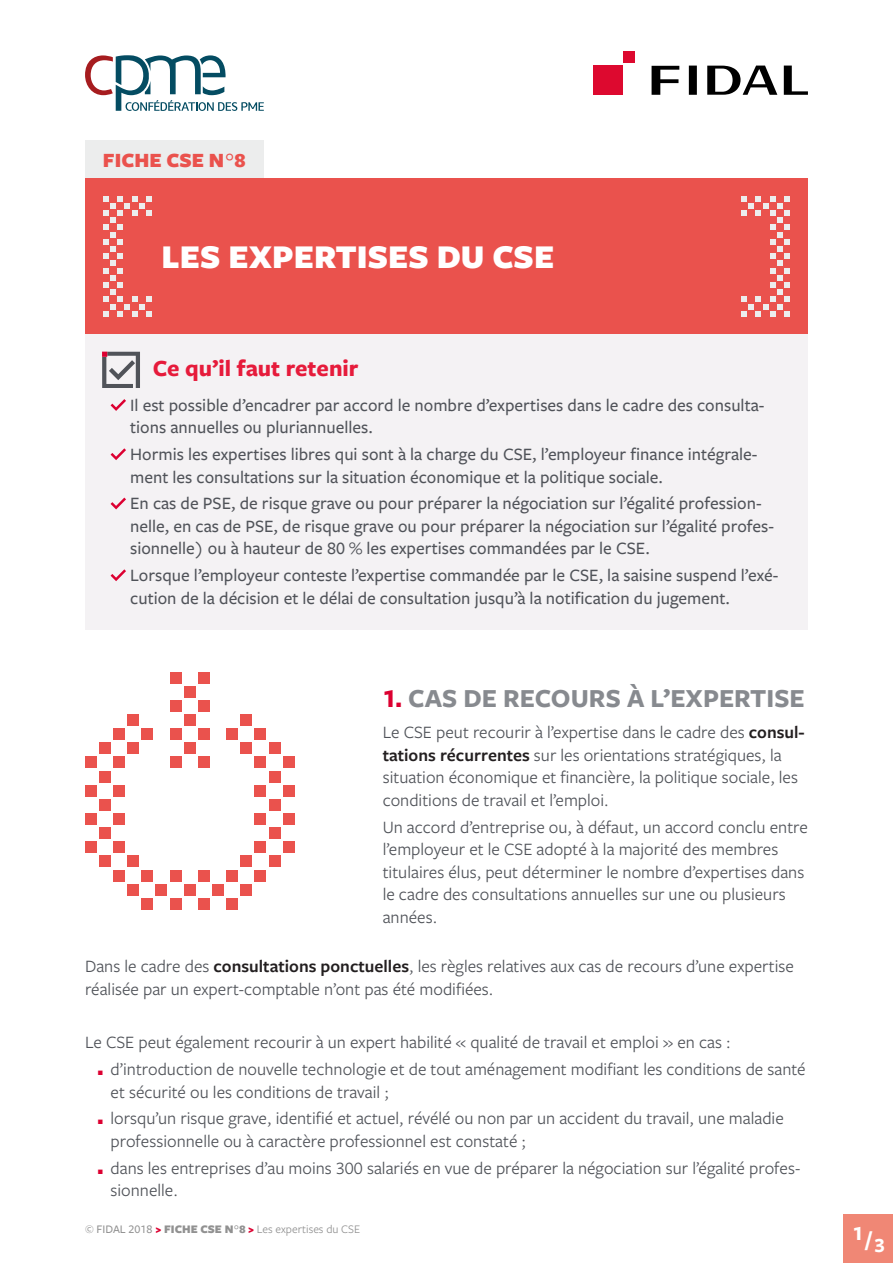
<style>
.page{position:relative;width:893px;height:1263px;background:#fff}
.page>*{position:absolute;margin:0;border:0;box-sizing:border-box;transform-origin:0 0}
.Gros_titres{font:900 34.5px "Freight Sans Pro";color:#fff}
.Titre{font:700 27px "Freight Sans Pro";color:#878a8f}
.Titres_encadrés{font:700 24px "Freight Sans Pro";color:#e61b3b}
.t1{font:900 21px "Freight Sans Pro";color:#ea524d}
.t2{font:700 21px "Freight Sans Pro";color:#fff}
.Texte_courant{font:18px/22.5px "Freight Sans Pro";color:#505359}
.Texte_encadré{font:500 18px/22.5px "Freight Sans Pro";color:#505359}
.t3{font:12px "Freight Sans Pro";color:#919191}
.Titre-2{font:700 10.5px "Freight Sans Pro";color:#dc0031}
.s1{color:#dc0031}
.s2{font-weight:600;color:#231f20}
.s3{font-weight:500}
.s4{font-weight:900;color:#dc0031}
.s5{font-weight:900}
</style>
<div class="page">
<div style="left:844px;top:1215px;width:49px;height:48px;background:#f08775"></div>
<div style="left:85px;top:140px;width:179px;height:39px;background:#eceded"></div>
<svg style="left:652px;top:66px;width:27px;height:29px"></svg>
<svg style="left:689px;top:66px;width:8px;height:29px"></svg>
<svg style="left:784px;top:66px;width:24px;height:29px"></svg>
<svg style="left:707px;top:66px;width:70px;height:29px"></svg>
<div style="left:593px;top:66px;width:29px;height:29px;background:#dd092f"></div>
<div style="left:624px;top:52px;width:11px;height:11px;background:#dd092f"></div>
<div style="left:85px;top:179px;width:723px;height:155px;background:#ea524d"></div>
<svg style="left:103px;top:196px;width:49px;height:121px"></svg>
<svg style="left:741px;top:196px;width:49px;height:121px"></svg>
<div style="left:85px;top:334px;width:723px;height:295px;background:#f4f2f4"></div>
<svg style="left:111px;top:399px;width:15px;height:12px"></svg>
<svg style="left:111px;top:448px;width:15px;height:12px"></svg>
<svg style="left:111px;top:498px;width:15px;height:11px"></svg>
<svg style="left:111px;top:569px;width:15px;height:12px"></svg>
<svg style="left:85px;top:55px;width:179px;height:56px"></svg>
<svg style="left:102px;top:352px;width:38px;height:36px"></svg>
<div style="left:170px;top:672px;width:11px;height:11px;background:#ea524d"></div>
<div style="left:198px;top:672px;width:12px;height:11px;background:#ea524d"></div>
<div style="left:184px;top:686px;width:11px;height:11px;background:#ea524d"></div>
<div style="left:170px;top:700px;width:11px;height:12px;background:#ea524d"></div>
<div style="left:198px;top:700px;width:12px;height:12px;background:#ea524d"></div>
<div style="left:127px;top:714px;width:12px;height:12px;background:#ea524d"></div>
<div style="left:184px;top:714px;width:11px;height:12px;background:#ea524d"></div>
<div style="left:241px;top:714px;width:11px;height:12px;background:#ea524d"></div>
<div style="left:113px;top:728px;width:12px;height:12px;background:#ea524d"></div>
<div style="left:142px;top:728px;width:11px;height:12px;background:#ea524d"></div>
<div style="left:170px;top:728px;width:11px;height:12px;background:#ea524d"></div>
<div style="left:198px;top:728px;width:12px;height:12px;background:#ea524d"></div>
<div style="left:226px;top:728px;width:12px;height:12px;background:#ea524d"></div>
<div style="left:255px;top:728px;width:11px;height:12px;background:#ea524d"></div>
<div style="left:99px;top:742px;width:12px;height:12px;background:#ea524d"></div>
<div style="left:127px;top:742px;width:12px;height:12px;background:#ea524d"></div>
<div style="left:184px;top:742px;width:11px;height:12px;background:#ea524d"></div>
<div style="left:241px;top:742px;width:11px;height:12px;background:#ea524d"></div>
<div style="left:269px;top:742px;width:11px;height:12px;background:#ea524d"></div>
<div style="left:85px;top:757px;width:11px;height:11px;background:#ea524d"></div>
<div style="left:113px;top:757px;width:12px;height:11px;background:#ea524d"></div>
<div style="left:170px;top:757px;width:11px;height:11px;background:#ea524d"></div>
<div style="left:198px;top:757px;width:12px;height:11px;background:#ea524d"></div>
<div style="left:255px;top:757px;width:11px;height:11px;background:#ea524d"></div>
<div style="left:283px;top:757px;width:11px;height:11px;background:#ea524d"></div>
<div style="left:99px;top:771px;width:12px;height:11px;background:#ea524d"></div>
<div style="left:269px;top:771px;width:11px;height:11px;background:#ea524d"></div>
<div style="left:85px;top:785px;width:11px;height:11px;background:#ea524d"></div>
<div style="left:113px;top:785px;width:12px;height:11px;background:#ea524d"></div>
<div style="left:255px;top:785px;width:11px;height:11px;background:#ea524d"></div>
<div style="left:283px;top:785px;width:11px;height:11px;background:#ea524d"></div>
<div style="left:99px;top:799px;width:12px;height:11px;background:#ea524d"></div>
<div style="left:269px;top:799px;width:11px;height:11px;background:#ea524d"></div>
<div style="left:85px;top:813px;width:11px;height:12px;background:#ea524d"></div>
<div style="left:113px;top:813px;width:12px;height:12px;background:#ea524d"></div>
<div style="left:255px;top:813px;width:11px;height:12px;background:#ea524d"></div>
<div style="left:283px;top:813px;width:11px;height:12px;background:#ea524d"></div>
<div style="left:99px;top:827px;width:12px;height:12px;background:#ea524d"></div>
<div style="left:269px;top:827px;width:11px;height:12px;background:#ea524d"></div>
<div style="left:85px;top:841px;width:11px;height:12px;background:#ea524d"></div>
<div style="left:113px;top:841px;width:12px;height:12px;background:#ea524d"></div>
<div style="left:255px;top:841px;width:11px;height:12px;background:#ea524d"></div>
<div style="left:283px;top:841px;width:11px;height:12px;background:#ea524d"></div>
<div style="left:99px;top:856px;width:12px;height:11px;background:#ea524d"></div>
<div style="left:127px;top:856px;width:12px;height:11px;background:#ea524d"></div>
<div style="left:241px;top:856px;width:11px;height:11px;background:#ea524d"></div>
<div style="left:269px;top:856px;width:11px;height:11px;background:#ea524d"></div>
<div style="left:113px;top:870px;width:12px;height:11px;background:#ea524d"></div>
<div style="left:142px;top:870px;width:11px;height:11px;background:#ea524d"></div>
<div style="left:170px;top:870px;width:11px;height:11px;background:#ea524d"></div>
<div style="left:198px;top:870px;width:12px;height:11px;background:#ea524d"></div>
<div style="left:226px;top:870px;width:12px;height:11px;background:#ea524d"></div>
<div style="left:255px;top:870px;width:11px;height:11px;background:#ea524d"></div>
<div style="left:127px;top:884px;width:12px;height:11px;background:#ea524d"></div>
<div style="left:156px;top:884px;width:11px;height:11px;background:#ea524d"></div>
<div style="left:184px;top:884px;width:11px;height:11px;background:#ea524d"></div>
<div style="left:212px;top:884px;width:12px;height:11px;background:#ea524d"></div>
<div style="left:241px;top:884px;width:11px;height:11px;background:#ea524d"></div>
<div style="left:142px;top:898px;width:11px;height:11px;background:#ea524d"></div>
<div style="left:170px;top:898px;width:11px;height:11px;background:#ea524d"></div>
<div style="left:198px;top:898px;width:12px;height:11px;background:#ea524d"></div>
<div style="left:226px;top:898px;width:12px;height:11px;background:#ea524d"></div>
<p class="t1" style="left:103px;top:146px;width:144px">FICHE CSE N°8</p>
<p class="Gros_titres" style="left:162px;top:233px;width:394px">LES EXPERTISES DU CSE</p>
<p class="Titres_encadrés" style="left:153px;top:351px;width:207px">Ce qu’il faut retenir</p>
<p class="Texte_encadré" style="left:130px;top:393px;width:636px">Il est possible d’encadrer par accord le nombre d’expertises dans le cadre des consulta&shy;tions annuelles ou pluriannuelles.</p>
<p class="Texte_encadré" style="left:130px;top:442px;width:629px">Hormis les expertises libres qui sont à la charge du CSE, l’employeur finance intégrale&shy;ment les consultations sur la situation économique et la politique sociale.</p>
<p class="Texte_encadré" style="left:130px;top:492px;width:645px">En cas de PSE, de risque grave ou pour préparer la négociation sur l’égalité profession&shy;nelle, en cas de PSE, de risque grave ou pour préparer la négociation sur l’égalité profes&shy;sionnelle) ou à hauteur de 80 % les expertises commandées par le CSE.</p>
<p class="Texte_encadré" style="left:130px;top:563px;width:650px">Lorsque l’employeur conteste l’expertise commandée par le CSE, la saisine suspend l’exé&shy;cution de la décision et le délai de consultation jusqu’à la notification du jugement.</p>
<p class="Titre" style="left:383px;top:680px;width:424px"><span class="s1">1</span> CAS DE RECOURS À L’EXPERTISE</p>
<p class="Titre-2" style="left:396px;top:697px;width:7px">P</p>
<p class="Texte_courant" style="left:383px;top:720px;width:424px">Le CSE peut recourir à l’expertise dans le cadre des <span class="s2">consul&shy;tations récurrentes</span> sur les orientations stratégiques, la situation économique et financière, la politique sociale, les conditions de travail et l’emploi.</p>
<p class="Texte_courant" style="left:383px;top:815px;width:427px">Un accord d’entreprise ou, à défaut, un accord conclu entre l’employeur et le CSE adopté à la majorité des membres titulaires élus, peut déterminer le nombre d’expertises dans le cadre des consultations annuelles sur une ou plusieurs années.</p>
<p class="Texte_courant" style="left:85px;top:954px;width:710px">Dans le cadre des <span class="s2">consultations ponctuelles</span>, les règles relatives aux cas de recours d’une expertise réalisée par un expert-comptable n’ont pas été modifiées.</p>
<p class="Texte_courant" style="left:85px;top:1030px;width:647px">Le CSE peut également recourir à un expert habilité « qualité de travail et emploi » en cas :</p>
<p class="Texte_courant" style="left:111px;top:1057px;width:697px">d’introduction de nouvelle technologie et de tout aménagement modifiant les conditions de santé et sécurité ou les conditions de travail ;</p>
<p class="Texte_courant" style="left:111px;top:1106px;width:675px">lorsqu’un risque grave, identifié et actuel, révélé ou non par un accident du travail, une maladie professionnelle ou à caractère professionnel est constaté ;</p>
<p class="Texte_courant" style="left:111px;top:1156px;width:691px">dans les entreprises d’au moins 300 salariés en vue de préparer la négociation sur l’égalité profes&shy;sionnelle.</p>
<p class="t3" style="left:85px;top:1221px;width:277px"><span class="s3">© FIDAL 2018</span> <span class="s4">&gt;</span> <span class="s5">FICHE CSE N°8</span> <span class="s4">&gt;</span> Les expertises du CSE</p>
<p class="t2" style="left:853px;top:1225px;width:34px">1/3</p>
</div>
